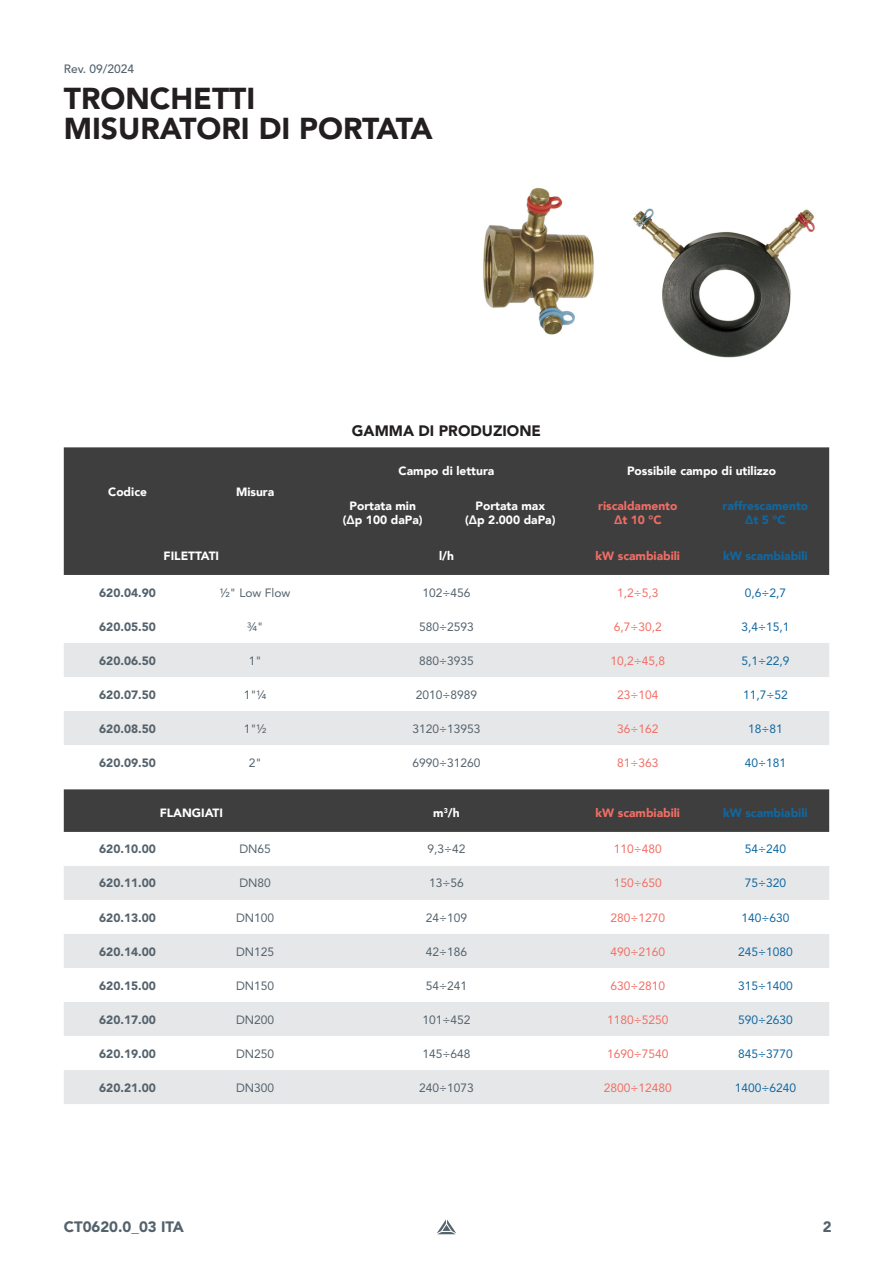
<style>
.page{position:relative;width:893px;height:1263px;background:#fff}
.page>*{position:absolute;margin:0;border:0;box-sizing:border-box;transform-origin:0 0}
.t1{font:900 30px/30px "Avenir LT Pro";color:#231f20}
.t2{font:900 15px "Avenir LT Pro";color:#231f20}
.t3{font:900 15px "Avenir LT Pro";color:#54626c}
.t4{font:12px "Avenir LT Pro";color:#54626c}
.t5{font:900 12px "Avenir LT Pro";color:#54626c}
.t6{font:900 12px "Avenir";color:#fff}
.t7{font:12px "Avenir LT Pro";color:#f26e64}
.t8{font:12px "Avenir LT Pro";color:#1068a1}
.t9{font:900 12px "Avenir";color:#f26e64}
.t10{font:900 12px "Avenir";color:#1068a1}
.t11{font:500 12px "Avenir LT Pro";color:#54626c}
</style>
<div class="page">
<svg style="left:437px;top:1219px;width:19px;height:15px"></svg>
<div style="left:64px;top:447px;width:765px;height:128px;background:#3e3e3f"></div>
<svg style="left:64px;top:643px;width:765px;height:102px;fill:#e6e7e9"></svg>
<div style="left:64px;top:789px;width:765px;height:43px;background:#3e3e3f"></div>
<svg style="left:64px;top:866px;width:765px;height:238px;fill:#e6e7e9"></svg>
<img style="left:483px;top:188px;width:111px;height:147px">
<img style="left:633px;top:208px;width:182px;height:150px">
<p class="t11" style="left:64px;top:62px;width:72px">Rev. 09/2024</p>
<p class="t1" style="left:64px;top:83px;width:370px">TRONCHETTI<br>MISURATORI DI PORTATA</p>
<p class="t6" style="left:108px;top:481px;width:40px">Codice</p>
<p class="t6" style="left:236px;top:481px;width:40px">Misura</p>
<p class="t2" style="left:352px;top:422px;width:191px">GAMMA DI PRODUZIONE</p>
<p class="t6" style="left:399px;top:460px;width:97px">Campo di lettura</p>
<p class="t6" style="left:627px;top:460px;width:151px">Possibile campo di utilizzo</p>
<p class="t6" style="left:349px;top:495px;width:68px">Portata min</p>
<p class="t6" style="left:343px;top:510px;width:81px">(Δp 100 daPa)</p>
<p class="t10" style="left:722px;top:495px;width:87px">raffrescamento</p>
<p class="t10" style="left:745px;top:510px;width:42px">Δt 5 °C</p>
<p class="t9" style="left:598px;top:495px;width:81px">riscaldamento</p>
<p class="t9" style="left:614px;top:510px;width:49px">Δt 10 °C</p>
<p class="t6" style="left:475px;top:495px;width:71px">Portata max</p>
<p class="t6" style="left:465px;top:510px;width:92px">(Δp 2.000 daPa)</p>
<p class="t6" style="left:164px;top:545px;width:57px">FILETTATI</p>
<p class="t6" style="left:439px;top:545px;width:16px">l/h</p>
<p class="t9" style="left:596px;top:545px;width:86px">kW scambiabili</p>
<p class="t10" style="left:723px;top:545px;width:86px">kW scambiabili</p>
<p class="t5" style="left:99px;top:585px;width:58px">620.04.90</p>
<p class="t4" style="left:220px;top:585px;width:72px">½" Low Flow</p>
<p class="t4" style="left:422px;top:585px;width:50px">102÷456</p>
<p class="t7" style="left:617px;top:585px;width:43px">1,2÷5,3</p>
<p class="t8" style="left:745px;top:585px;width:43px">0,6÷2,7</p>
<p class="t5" style="left:99px;top:619px;width:58px">620.05.50</p>
<p class="t4" style="left:247px;top:619px;width:18px">¾"</p>
<p class="t4" style="left:419px;top:619px;width:56px">580÷2593</p>
<p class="t7" style="left:614px;top:619px;width:50px">6,7÷30,2</p>
<p class="t8" style="left:741px;top:619px;width:50px">3,4÷15,1</p>
<p class="t5" style="left:99px;top:653px;width:58px">620.06.50</p>
<p class="t4" style="left:249px;top:653px;width:14px">1"</p>
<p class="t4" style="left:419px;top:653px;width:56px">880÷3935</p>
<p class="t7" style="left:610px;top:653px;width:56px">10,2÷45,8</p>
<p class="t8" style="left:741px;top:653px;width:50px">5,1÷22,9</p>
<p class="t5" style="left:99px;top:687px;width:58px">620.07.50</p>
<p class="t4" style="left:244px;top:687px;width:24px">1"¼</p>
<p class="t4" style="left:416px;top:687px;width:63px">2010÷8989</p>
<p class="t7" style="left:617px;top:687px;width:43px">23÷104</p>
<p class="t8" style="left:743px;top:687px;width:46px">11,7÷52</p>
<p class="t5" style="left:99px;top:721px;width:58px">620.08.50</p>
<p class="t4" style="left:244px;top:721px;width:24px">1"½</p>
<p class="t4" style="left:412px;top:721px;width:70px">3120÷13953</p>
<p class="t7" style="left:617px;top:721px;width:43px">36÷162</p>
<p class="t8" style="left:748px;top:721px;width:36px">18÷81</p>
<p class="t5" style="left:99px;top:755px;width:58px">620.09.50</p>
<p class="t4" style="left:249px;top:755px;width:14px">2"</p>
<p class="t4" style="left:412px;top:755px;width:70px">6990÷31260</p>
<p class="t7" style="left:617px;top:755px;width:43px">81÷363</p>
<p class="t8" style="left:745px;top:755px;width:43px">40÷181</p>
<p class="t6" style="left:160px;top:802px;width:65px">FLANGIATI</p>
<p class="t6" style="left:433px;top:802px;width:28px">m<sup>3</sup>/h</p>
<p class="t9" style="left:596px;top:802px;width:86px">kW scambiabili</p>
<p class="t10" style="left:723px;top:802px;width:86px">kW scambiabili</p>
<p class="t5" style="left:99px;top:842px;width:58px">620.10.00</p>
<p class="t4" style="left:239px;top:842px;width:33px">DN65</p>
<p class="t4" style="left:427px;top:842px;width:40px">9,3÷42</p>
<p class="t7" style="left:614px;top:842px;width:50px">110÷480</p>
<p class="t8" style="left:745px;top:842px;width:43px">54÷240</p>
<p class="t5" style="left:99px;top:876px;width:58px">620.11.00</p>
<p class="t4" style="left:239px;top:876px;width:33px">DN80</p>
<p class="t4" style="left:429px;top:876px;width:36px">13÷56</p>
<p class="t7" style="left:614px;top:876px;width:50px">150÷650</p>
<p class="t8" style="left:745px;top:876px;width:43px">75÷320</p>
<p class="t5" style="left:99px;top:910px;width:58px">620.13.00</p>
<p class="t4" style="left:236px;top:910px;width:40px">DN100</p>
<p class="t4" style="left:426px;top:910px;width:43px">24÷109</p>
<p class="t7" style="left:610px;top:910px;width:56px">280÷1270</p>
<p class="t8" style="left:741px;top:910px;width:50px">140÷630</p>
<p class="t5" style="left:99px;top:944px;width:58px">620.14.00</p>
<p class="t4" style="left:236px;top:944px;width:40px">DN125</p>
<p class="t4" style="left:426px;top:944px;width:43px">42÷186</p>
<p class="t7" style="left:610px;top:944px;width:56px">490÷2160</p>
<p class="t8" style="left:738px;top:944px;width:56px">245÷1080</p>
<p class="t5" style="left:99px;top:978px;width:58px">620.15.00</p>
<p class="t4" style="left:236px;top:978px;width:40px">DN150</p>
<p class="t4" style="left:426px;top:978px;width:43px">54÷241</p>
<p class="t7" style="left:610px;top:978px;width:56px">630÷2810</p>
<p class="t8" style="left:738px;top:978px;width:56px">315÷1400</p>
<p class="t5" style="left:99px;top:1012px;width:58px">620.17.00</p>
<p class="t4" style="left:236px;top:1012px;width:40px">DN200</p>
<p class="t4" style="left:422px;top:1012px;width:50px">101÷452</p>
<p class="t7" style="left:607px;top:1012px;width:63px">1180÷5250</p>
<p class="t8" style="left:738px;top:1012px;width:56px">590÷2630</p>
<p class="t5" style="left:99px;top:1046px;width:58px">620.19.00</p>
<p class="t4" style="left:236px;top:1046px;width:40px">DN250</p>
<p class="t4" style="left:422px;top:1046px;width:50px">145÷648</p>
<p class="t7" style="left:607px;top:1046px;width:63px">1690÷7540</p>
<p class="t8" style="left:738px;top:1046px;width:56px">845÷3770</p>
<p class="t5" style="left:99px;top:1080px;width:58px">620.21.00</p>
<p class="t4" style="left:236px;top:1080px;width:40px">DN300</p>
<p class="t4" style="left:419px;top:1080px;width:56px">240÷1073</p>
<p class="t7" style="left:604px;top:1080px;width:70px">2800÷12480</p>
<p class="t8" style="left:735px;top:1080px;width:63px">1400÷6240</p>
<p class="t3" style="left:64px;top:1218px;width:122px">CT0620.0_03 ITA</p>
<p class="t3" style="left:823px;top:1218px;width:10px">2</p>
</div>
